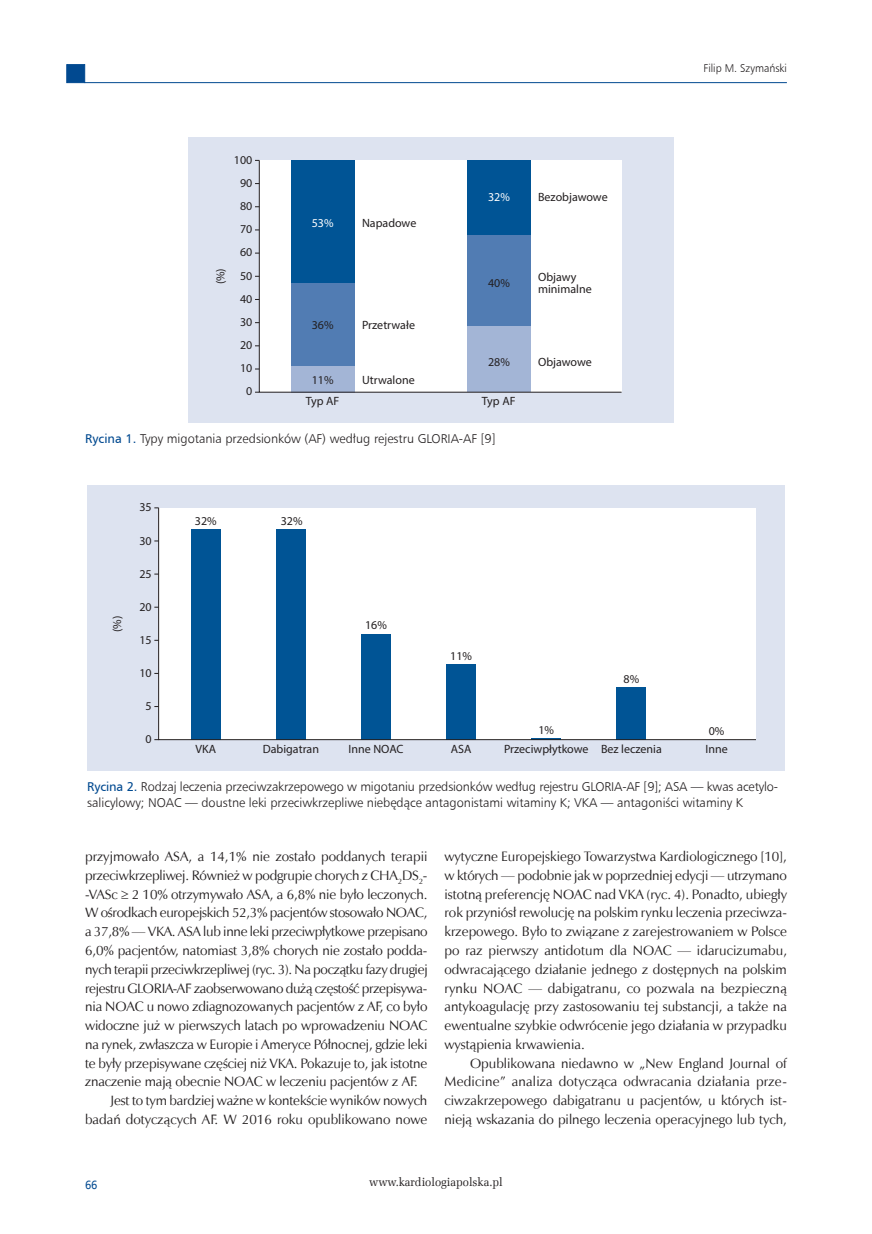
<style>
.page{position:relative;width:872px;height:1234px;background:#fff}
.page>*{position:absolute;margin:0;border:0;box-sizing:border-box;transform-origin:0 0}
._09_Tekst_PL{font:13.65px/18.8px "Zapf Humnst EU";color:#231f20;text-align:justify}
._26_Rycina_podpis{font:12.75px/16.5px "Humnst 777 Lt EU";color:#231f20}
.t1{font:12px/23.1px "Myriad Pro";color:#231f20}
.t2{font:12px "Zapf Ellipt EU";color:#231f20;scale:.95 1}
.t3{font:12px "Myriad Pro";color:#fff}
.t4{font:12px "Humnst 777 EU";color:#014990;scale:.9 1}
.t5{font:11.25px "Humnst 777 Lt EU";color:#231f20;scale:.95 1}
.s1{font-family:"Humnst 777 EU";color:#014990}
</style>
<div class="page">
<hr style="left:85px;top:82px;width:702px;height:1px;background:#014990">
<div style="left:66px;top:64px;width:19px;height:19px;background:#014990;border:1px solid #014990"></div>
<div style="left:188px;top:138px;width:485px;height:285px;background:#dde3f0"></div>
<svg style="left:258px;top:160px;width:364px;height:233px;background:#bacde0"></svg>
<div style="left:87px;top:485px;width:698px;height:285px;background:#dde3f0"></div>
<svg style="left:158px;top:507px;width:598px;height:233px;background:#d9e5ee"></svg>
<p class="t1" style="left:209px;top:284px;width:18px;rotate:-90deg">(%)</p>
<p class="t1" style="left:234px;top:148px;width:20px;text-align:right">100<br>90<br>80<br>70<br>60<br>50<br>40<br>30<br>20<br>10<br>0</p>
<p class="t3" style="left:312px;top:215px;width:23px">53%</p>
<p class="t1" style="left:362px;top:211px;width:56px">Napadowe</p>
<p class="t1" style="left:312px;top:313px;width:23px">36%</p>
<p class="t1" style="left:312px;top:368px;width:23px">11%</p>
<p class="t1" style="left:306px;top:389px;width:35px">Typ AF</p>
<p class="t1" style="left:362px;top:313px;width:54px">Przetrwałe</p>
<p class="t1" style="left:362px;top:368px;width:54px">Utrwalone</p>
<p class="t3" style="left:488px;top:190px;width:23px">32%</p>
<p class="t1" style="left:488px;top:271px;width:23px">40%</p>
<p class="t1" style="left:488px;top:350px;width:23px">28%</p>
<p class="t1" style="left:482px;top:389px;width:35px">Typ AF</p>
<p class="_26_Rycina_podpis" style="left:85px;top:430px;width:412px"><span class="s1">Rycina 1.</span> Typy migotania przedsionków (AF) według rejestru GLORIA-AF [9]</p>
<p class="t1" style="left:538px;top:186px;width:71px">Bezobjawowe</p>
<p class="t1" style="left:538px;top:270px;width:55px;line-height:12px">Objawy minimalne</p>
<p class="t1" style="left:538px;top:350px;width:55px">Objawowe</p>
<p class="t5" style="left:703px;top:61px;width:89px">Filip M. Szymański</p>
<p class="t1" style="left:105px;top:631px;width:18px;rotate:-90deg">(%)</p>
<p class="t1" style="left:139px;top:495px;width:14px">35</p>
<p class="t1" style="left:139px;top:528px;width:14px">30</p>
<p class="t1" style="left:139px;top:561px;width:14px">25</p>
<p class="t1" style="left:139px;top:594px;width:14px">20</p>
<p class="t1" style="left:139px;top:627px;width:14px">15</p>
<p class="t1" style="left:139px;top:660px;width:14px">10</p>
<p class="t1" style="left:146px;top:693px;width:8px">5</p>
<p class="t1" style="left:146px;top:726px;width:8px">0</p>
<p class="t1" style="left:195px;top:509px;width:23px">32%</p>
<p class="t1" style="left:195px;top:736px;width:22px">VKA</p>
<p class="t1" style="left:281px;top:509px;width:23px">32%</p>
<p class="t1" style="left:365px;top:613px;width:23px">16%</p>
<p class="t1" style="left:263px;top:736px;width:58px">Dabigatran</p>
<p class="t1" style="left:348px;top:736px;width:56px">Inne NOAC</p>
<p class="t1" style="left:450px;top:644px;width:23px">11%</p>
<p class="t1" style="left:451px;top:736px;width:22px">ASA</p>
<p class="t1" style="left:623px;top:667px;width:17px">8%</p>
<p class="t1" style="left:504px;top:720px;width:86px;line-height:18.8px;text-align:center">1%<br>Przeciwpłytkowe</p>
<p class="t1" style="left:705px;top:722px;width:24px;line-height:17.5px">0%<br>Inne</p>
<p class="t1" style="left:601px;top:736px;width:62px">Bez leczenia</p>
<p class="_26_Rycina_podpis" style="left:87px;top:777px;width:692px"><span class="s1">Rycina 2.</span> Rodzaj leczenia przeciwzakrzepowego w migotaniu przedsionków według rejestru GLORIA-AF [9]; ASA — kwas acetylo&shy;salicylowy; NOAC — doustne leki przeciwkrzepliwe niebędące antagonistami witaminy K; VKA — antagoniści witaminy K</p>
<p class="_09_Tekst_PL" style="left:85px;top:846px;width:344px">przyjmowało ASA, a 14,1% nie zostało poddanych terapii przeciwkrzepliwej. Również w podgrupie chorych z CHA<sub>2</sub>DS<sub>2</sub>- -VASc ≥ 2 10% otrzymywało ASA, a 6,8% nie było leczonych.<br>W ośrodkach europejskich 52,3% pacjentów stosowało NOAC, a 37,8% — VKA. ASA lub inne leki przeciwpłytkowe przepisano 6,0% pacjentów, natomiast 3,8% chorych nie zostało podda&shy;nych terapii przeciwkrzepliwej (ryc. 3). Na początku fazy drugiej rejestru GLORIA-AF zaobserwowano dużą częstość przepisywa&shy;nia NOAC u nowo zdiagnozowanych pacjentów z AF, co było widoczne już w pierwszych latach po wprowadzeniu NOAC na rynek, zwłaszcza w Europie i Ameryce Północnej, gdzie leki te były przepisywane częściej niż VKA. Pokazuje to, jak istotne znaczenie mają obecnie NOAC w leczeniu pacjentów z AF.</p>
<p class="_09_Tekst_PL" style="left:85px;top:1090px;width:344px;text-align:right">Jest to tym bardziej ważne w kontekście wyników nowych badań dotyczących AF. W 2016 roku opublikowano nowe</p>
<p class="_09_Tekst_PL" style="left:444px;top:846px;width:344px">wytyczne Europejskiego Towarzystwa Kardiologicznego [10], w których — podobnie jak w poprzedniej edycji — utrzymano istotną preferencję NOAC nad VKA (ryc. 4). Ponadto, ubiegły rok przyniósł rewolucję na polskim rynku leczenia przeciwza&shy;krzepowego. Było to związane z zarejestrowaniem w Polsce po raz pierwszy antidotum dla NOAC — idarucizumabu, odwracającego działanie jednego z dostępnych na polskim rynku NOAC — dabigatranu, co pozwala na bezpieczną antykoagulację przy zastosowaniu tej substancji, a także na ewentualne szybkie odwrócenie jego działania w przypadku wystąpienia krwawienia.</p>
<p class="_09_Tekst_PL" style="left:444px;top:1053px;width:344px;text-indent:26px">Opublikowana niedawno w „New England Journal of Medicine” analiza dotycząca odwracania działania prze&shy;ciwzakrzepowego dabigatranu u pacjentów, u których ist&shy;nieją wskazania do pilnego leczenia operacyjnego lub tych,</p>
<p class="t4" style="left:85px;top:1176px;width:15px">66</p>
<p class="t2" style="left:369px;top:1173px;width:142px">www.kardiologiapolska.pl</p>
</div>
